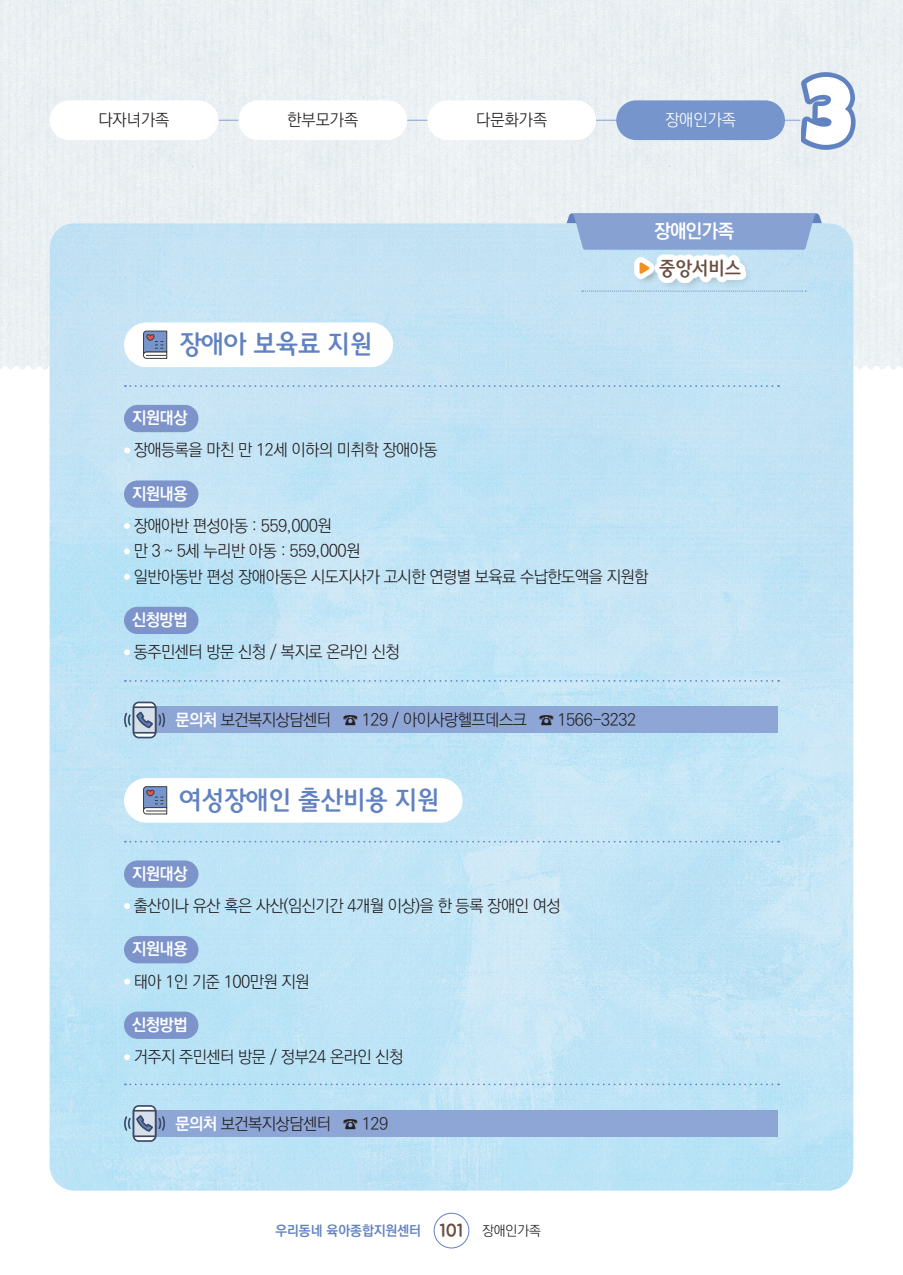
<style>
.page{position:relative;width:903px;height:1275px;background:#fff}
.page>*{position:absolute;margin:0;border:0;box-sizing:border-box;transform-origin:0 0}
.t1{font:26.25px "Rix J Gulim M";letter-spacing:-.03em;color:#6182c1}
.t2{font:700 19.25px "Ko Pub Dotum";letter-spacing:-.03em;color:#fff}
.t3{font:19.25px "Rix J Gulim M";letter-spacing:-.03em;color:#6c4f42}
.t4{font:300 16.62px "Ko Pub Dotum";letter-spacing:-.03em;color:#231f20}
.t5{font:700 16.62px "Ko Pub Dotum";letter-spacing:-.03em;color:#fff}
.t6{font:300 16.62px "Ko Pub Dotum";color:#fff}
.t7{font:700 13.83px "Ko Pub Dotum";color:#6182c1}
.t8{font:300 13.83px "Ko Pub Dotum";color:#231f20}
.s1{font-weight:700;color:#fff}
.s2{font-family:"ic TT Sunflower R";font-weight:400;font-size:17.5px;color:#6c4f42}
</style>
<div class="page">
<div style="left:0;top:0;width:499px;height:370px;background:#eaf0f3"></div>
<img style="left:50px;top:223px;width:803px;height:968px">
<hr style="left:219px;top:120px;width:581px;height:1px;background:#8a9fd1">
<div style="left:50px;top:100px;width:168px;height:40px;background:#fff;border-radius:20px"></div>
<div style="left:616px;top:100px;width:169px;height:40px;background:#7595cc;border-radius:20px"></div>
<div style="left:427px;top:100px;width:169px;height:40px;background:#fff;border-radius:20px"></div>
<div style="left:238px;top:100px;width:169px;height:40px;background:#fff;border-radius:20px"></div>
<div style="left:434px;top:1213px;width:35px;height:35px;border:1px solid #6182c1;border-radius:50%"></div>
<svg style="left:567px;top:213px;width:255px;height:37px;background:#8ca6d5"></svg>
<svg style="left:801px;top:72px;width:54px;height:78px"></svg>
<svg style="left:805px;top:77px;width:46px;height:68px"></svg>
<div style="left:124px;top:322px;width:269px;height:45px;background:#fff;border-radius:22px"></div>
<svg style="left:143px;top:330px;width:25px;height:29px"></svg>
<div style="left:124px;top:778px;width:339px;height:45px;background:#fff;border-radius:22px"></div>
<svg style="left:143px;top:786px;width:25px;height:29px"></svg>
<div style="left:136px;top:706px;width:642px;height:27px;background:#8ea6d5"></div>
<svg style="left:123px;top:702px;width:43px;height:36px"></svg>
<div style="left:136px;top:1110px;width:642px;height:27px;background:#8ea6d5"></div>
<svg style="left:123px;top:1105px;width:43px;height:37px"></svg>
<div style="left:124px;top:405px;width:74px;height:27px;background:#7d94cb;border-radius:14px"></div>
<svg style="left:124px;top:447px;width:6px;height:6px"></svg>
<div style="left:124px;top:480px;width:74px;height:28px;background:#7d94cb;border-radius:14px"></div>
<svg style="left:124px;top:523px;width:6px;height:6px"></svg>
<svg style="left:124px;top:548px;width:6px;height:6px"></svg>
<svg style="left:124px;top:574px;width:6px;height:6px"></svg>
<div style="left:124px;top:607px;width:74px;height:27px;background:#7d94cb;border-radius:14px"></div>
<svg style="left:124px;top:649px;width:6px;height:6px"></svg>
<div style="left:124px;top:860px;width:74px;height:28px;background:#7d94cb;border-radius:14px"></div>
<svg style="left:124px;top:903px;width:6px;height:6px"></svg>
<div style="left:124px;top:936px;width:74px;height:27px;background:#7d94cb;border-radius:14px"></div>
<svg style="left:124px;top:979px;width:6px;height:6px"></svg>
<div style="left:124px;top:1012px;width:74px;height:27px;background:#7d94cb;border-radius:14px"></div>
<svg style="left:124px;top:1054px;width:6px;height:6px"></svg>
<svg style="left:125px;top:385px;width:654px;height:2px"></svg>
<svg style="left:125px;top:841px;width:654px;height:1px"></svg>
<svg style="left:125px;top:680px;width:654px;height:2px"></svg>
<svg style="left:125px;top:1083px;width:654px;height:2px"></svg>
<div style="left:635px;top:255px;width:119px;height:36px;background:#c2e2f3"></div>
<svg style="left:634px;top:255px;width:112px;height:28px;background:#f0f6fa"></svg>
<svg style="left:639px;top:262px;width:10px;height:12px"></svg>
<svg style="left:582px;top:291px;width:224px;height:1px"></svg>
<p class="t4" style="left:98px;top:112px;width:73px">다자녀가족</p>
<p class="t4" style="left:287px;top:112px;width:73px">한부모가족</p>
<p class="t4" style="left:476px;top:112px;width:73px">다문화가족</p>
<p class="t6" style="left:665px;top:112px;width:73px">장애인가족</p>
<p class="t2" style="left:654px;top:221px;width:81px">장애인가족</p>
<p class="t3" style="left:659px;top:258px;width:84px">중앙서비스</p>
<p class="t1" style="left:179px;top:330px;width:195px">장애아 보육료 지원</p>
<p class="t5" style="left:132px;top:410px;width:57px">지원대상</p>
<p class="t4" style="left:134px;top:442px;width:305px">장애등록을 마친 만 12세 이하의 미취학 장애아동</p>
<p class="t5" style="left:132px;top:485px;width:57px">지원내용</p>
<p class="t4" style="left:134px;top:518px;width:199px">장애아반 편성아동 : 559,000원</p>
<p class="t4" style="left:134px;top:543px;width:228px">만 3 ~ 5세 누리반 아동 : 559,000원</p>
<p class="t4" style="left:134px;top:568px;width:516px">일반아동반 편성 장애아동은 시도지사가 고시한 연령별 보육료 수납한도액을 지원함</p>
<p class="t5" style="left:132px;top:611px;width:57px">신청방법</p>
<p class="t4" style="left:134px;top:644px;width:267px">동주민센터 방문 신청 / 복지로 온라인 신청</p>
<p class="t4" style="left:175px;top:712px;width:462px"><span class="s1">문의처</span> 보건복지상담센터 ☎ 129 / 아이사랑헬프데스크 ☎ 1566-3232</p>
<p class="t1" style="left:179px;top:785px;width:262px">여성장애인 출산비용 지원</p>
<p class="t5" style="left:132px;top:865px;width:57px">지원대상</p>
<p class="t4" style="left:134px;top:898px;width:428px">출산이나 유산 혹은 사산(임신기간 4개월 이상)을 한 등록 장애인 여성</p>
<p class="t5" style="left:132px;top:941px;width:57px">지원내용</p>
<p class="t4" style="left:134px;top:973px;width:177px">태아 1인 기준 100만원 지원</p>
<p class="t5" style="left:132px;top:1016px;width:57px">신청방법</p>
<p class="t4" style="left:134px;top:1049px;width:271px">거주지 주민센터 방문 / 정부24 온라인 신청</p>
<p class="t4" style="left:175px;top:1115px;width:214px"><span class="s1">문의처</span> 보건복지상담센터 ☎ 129</p>
<p class="t7" style="left:275px;top:1223px;width:190px">우리동네 육아종합지원센터 <span class="s2">101</span></p>
<p class="t8" style="left:482px;top:1224px;width:61px">장애인가족</p>
</div>
